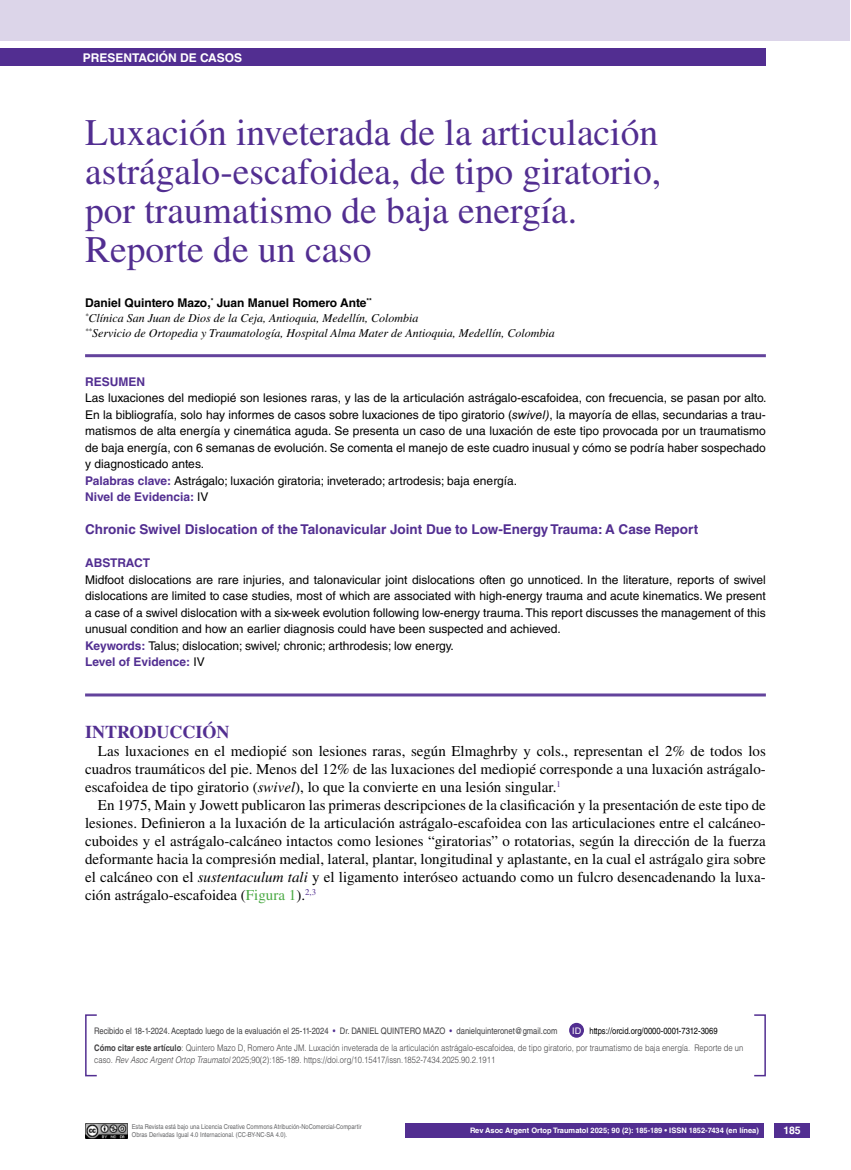
<style>
.page{position:relative;width:851px;height:1170px;background:#fff}
.page>*{position:absolute;margin:0;border:0;box-sizing:border-box;transform-origin:0 0}
.t1{font:37.5px/39px "Times LT Std";color:#522e91}
.t2{font:700 18px "Times LT Std";color:#522e91}
.t3{font:15px/18px "Times LT Std";color:#000;text-align:justify}
.t4{font:700 13.5px "Helvetica LT Std";color:#522e91}
.t5{font:12px/16.5px "Helvetica LT Std";color:#000}
.t6{font:italic 12px/15px "Times LT Std";color:#000}
.t7{font:700 12px "Helvetica LT Std";color:#000}
.t8{font:700 12px "Helvetica LT Std";color:#fff}
.t9{font:700 12px "Helvetica LT Std";color:#522e91}
.t10{font:700 10.5px "Helvetica LT Std";color:#fff}
.t11{font:300 9px/16.2px "Helvetica LT Std";color:#414042;scale:.85 1}
.t12{font:9px "Helvetica LT Std";color:#414042;scale:.85 1}
.t13{font:9px "Helvetica LT Std";color:#fff}
.t14{font:700 7.5px "Helvetica LT Std";color:#fff}
.t15{font:6.75px/7.5px "Helvetica LT Std";color:#636466;scale:.85 1}
.s1{font-style:italic}
.s2{font-weight:700;color:#522e91}
.s3{color:#49a942}
.s4{font-weight:400;color:#000}
.s5{font-weight:700}
.s6{color:#522e91}
</style>
<div class="page">
<div style="left:774px;top:1123px;width:35px;height:14px;background:#522e91"></div>
<div style="left:0;top:49px;width:765px;height:17px;background:#522e91"></div>
<hr style="left:85px;top:354px;width:680px;height:3px;background:#63439c">
<hr style="left:85px;top:693px;width:680px;height:3px;background:#63439c">
<img style="left:85px;top:1123px;width:42px;height:14px">
<div style="left:0;top:0;width:849px;height:41px;background:#dcd5e9"></div>
<div style="left:405px;top:1123px;width:359px;height:14px;background:#522e91"></div>
<div style="left:85px;top:1014px;width:12px;height:62px;border:2px solid #522e91"></div>
<div style="left:569px;top:1022px;width:15px;height:15px;background:#522e91;border-radius:50%"></div>
<p class="t8" style="left:83px;top:50px;width:26px">PRESEN</p>
<p class="t8" style="left:132px;top:50px;width:110px">TACIÓN DE CASOS</p>
<h1 class="t1" style="left:85px;top:112px;width:577px">Luxación inveterada de la articulación astrágalo-escafoidea, de tipo giratorio, por traumatismo de baja energía.<br>Reporte de un caso</h1>
<p class="t7" style="left:85px;top:295px;width:288px">Daniel Quintero Mazo,<sup>*</sup> Juan Manuel Romero Ante<sup>**</sup></p>
<p class="t6" style="left:85px;top:310px;width:471px"><sup>*</sup>Clínica San Juan de Dios de la Ceja, Antioquia, Medellín, Colombia<br><sup>**</sup>Servicio de Ortopedia y Traumatología, Hospital Alma Mater de Antioquia, Medellín, Colombia</p>
<p class="t9" style="left:85px;top:374px;width:61px">Resumen</p>
<p class="t5" style="left:85px;top:389px;width:682px">Las luxaciones del mediopié son lesiones raras, y las de la articulación astrágalo-escafoidea, con frecuencia, se pasan por alto.<br>En la bibliografía, solo hay informes de casos sobre luxaciones de tipo giratorio (<span class="s1">swivel)</span>, la mayoría de ellas, secundarias a trau&shy;matismos de alta energía y cinemática aguda. Se presenta un caso de una luxación de este tipo provocada por un traumatismo de baja energía, con 6 semanas de evolución. Se comenta el manejo de este cuadro inusual y cómo se podría haber sospechado y diagnosticado antes.<br><span class="s2">Palabras clave:</span> Astrágalo; luxación giratoria; inveterado; artrodesis; baja energía.<br><span class="s2">Nivel de Evidencia:</span> IV</p>
<p class="t4" style="left:85px;top:521px;width:614px">Chronic Swivel Dislocation of the Talonavicular Joint Due to Low-Energy Trauma: A Case Report</p>
<p class="t9" style="left:85px;top:555px;width:35px">Abstract</p>
<p class="t5" style="left:85px;top:571px;width:682px">Midfoot dislocations are rare injuries, and talonavicular joint dislocations often go unnoticed. In the literature, reports of swivel dislocations are limited to case studies, most of which are associated with high-energy trauma and acute kinematics. We present a case of a swivel dislocation with a six-week evolution following low-energy trauma. This report discusses the management of this unusual condition and how an earlier diagnosis could have been suspected and achieved.<br><span class="s2">Keywords:</span> Talus; dislocation; swivel<span class="s1">;</span> chronic; arthrodesis; low energy.<br><span class="s2">Level of Evidence:</span> IV</p>
<h2 class="t2" style="left:85px;top:721px;width:146px">INTRODUCCIÓN</h2>
<p class="t3" style="left:85px;top:742px;width:682px;text-indent:13px">Las luxaciones en el mediopié son lesiones raras, según Elmaghrby y cols., representan el 2% de todos los cuadros traumáticos del pie. Menos del 12% de las luxaciones del mediopié corresponde a una luxación astrágalo&shy;escafoidea de tipo giratorio (<span class="s1">swivel</span>), lo que la convierte en una lesión singular.<sup>1</sup></p>
<p class="t3" style="left:85px;top:796px;width:682px;text-indent:13px">En 1975, Main y Jowett publicaron las primeras descripciones de la clasificación y la presentación de este tipo de lesiones. Definieron a la luxación de la articulación astrágalo-escafoidea con las articulaciones entre el calcáneo&shy;cuboides y el astrágalo-calcáneo intactos como lesiones “giratorias” o rotatorias, según la dirección de la fuerza deformante hacia la compresión medial, lateral, plantar, longitudinal y aplastante, en la cual el astrágalo gira sobre el calcáneo con el <span class="s1">sustentaculum tali</span> y el ligamento interóseo actuando como un fulcro desencadenando la luxa&shy;ción astrágalo-escafoidea (<span class="s3">Figura 1</span>).<sup>2,3</sup></p>
<p class="t13" style="left:572px;top:1025px;width:10px">ID</p>
<p class="t11" style="left:94px;top:1022px;width:765px;text-indent:495px"><span class="s4">https://orcid.org/0000-0001-7312-3069<br></span><span class="s5">Cómo citar este artículo</span>: Quintero Mazo D, Romero Ante JM. Luxación inveterada de la articulación astrágalo-escafoidea, de tipo giratorio, por traumatismo de baja energía. Reporte de un</p>
<p class="t11" style="left:94px;top:1051px;width:473px">caso. <span class="s1">Rev Asoc Argent Ortop Traumatol</span> 2025;90(2):185-189. https://doi.org/10.15417/issn.1852-7434.2025.90.2.1911</p>
<p class="t12" style="left:94px;top:1025px;width:315px">Recibido el 18-1-2024. Aceptado luego de la evaluación el 25-11-2024 <span class="s6">•</span> Dr. Daniel</p>
<p class="t12" style="left:381px;top:1025px;width:20px">Quintero</p>
<p class="t12" style="left:423px;top:1025px;width:159px">Mazo <span class="s6">•</span> danielquinteronet@gmail.com</p>
<p class="t15" style="left:132px;top:1123px;width:272px">Esta Revista está bajo una Licencia Creative Commons Atribución-NoComercial-Compartir<br>Obras Derivadas Igual 4.0 Internacional. (CC-BY-NC-SA 4.0).</p>
<p class="t14" style="left:470px;top:1125px;width:290px">Rev Asoc Argent Ortop Traumatol 2025; 90 (2): 185-189 • ISSN 1852-7434 (en línea)</p>
<p class="t10" style="left:783px;top:1124px;width:19px">185</p>
</div>
